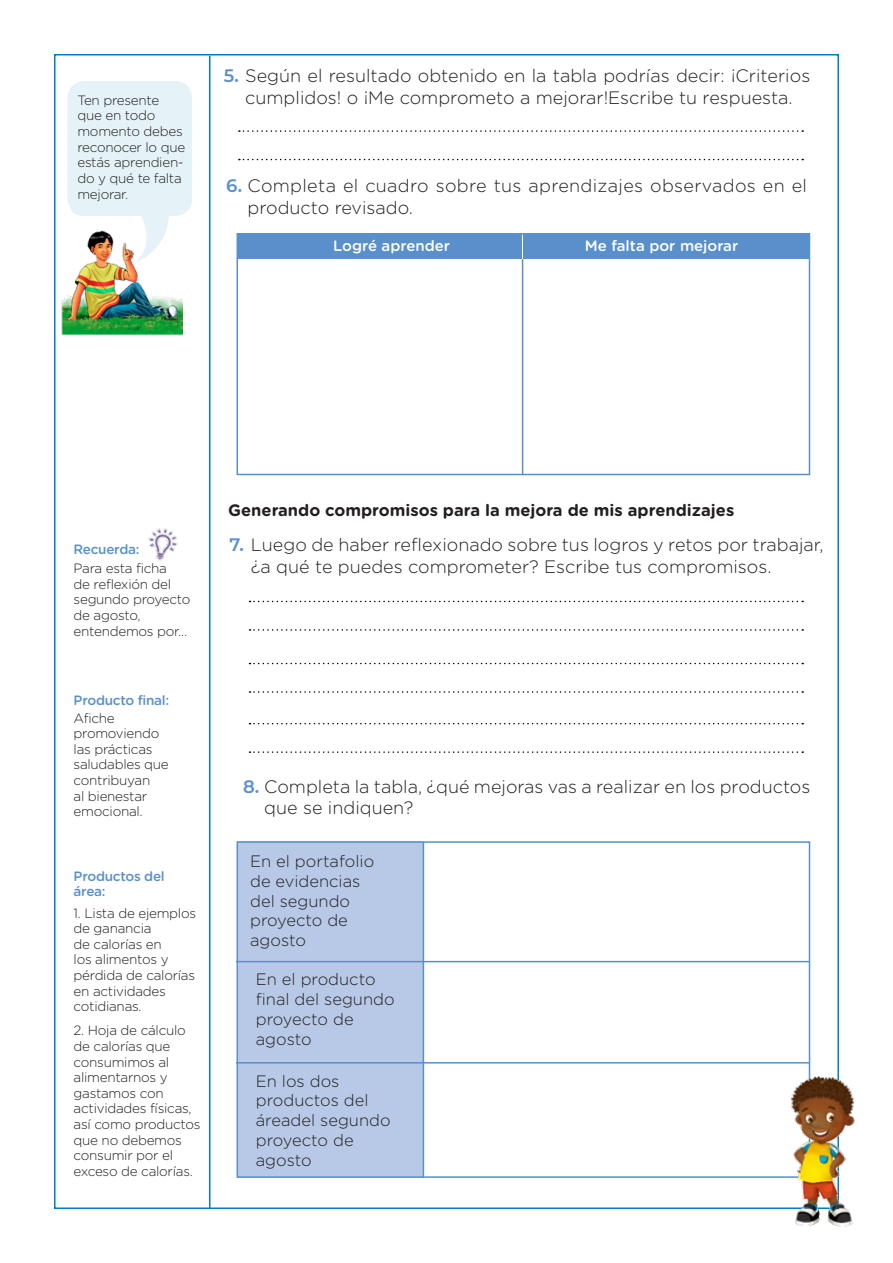
<style>
.page{position:relative;width:893px;height:1263px;background:#fff}
.page>*{position:absolute;margin:0;border:0;box-sizing:border-box;transform-origin:0 0}
.t1{font:300 18px/21.6px "Gotham Rounded";color:#231f20}
.t2{font:300 18px/21.6px "Gotham Rounded";letter-spacing:.02em;color:#231f20}
.Texto{font:300 16.5px/19.8px "Gotham Rounded";color:#231f20}
.Texto-2{font:700 16.5px "Gotham Rounded";color:#231f20}
.Texto-3{font:500 15px "Gotham Rounded";color:#fff}
.Texto-4{font:300 13.5px/15.6px "Gotham Rounded";letter-spacing:-.02em;color:#231f20}
.Texto-5{font:500 13.5px/15.6px "Gotham Rounded";letter-spacing:-.02em;color:#5990cb}
.s1{font-family:"Montserrat";font-weight:600;color:#5990cb}
</style>
<div class="page">
<img style="left:61px;top:212px;width:122px;height:122px">
<div style="left:237px;top:841px;width:186px;height:337px;background:#b8c9e7"></div>
<hr style="left:209px;top:56px;width:2px;height:1153px;background:#007ec5">
<svg style="left:239px;top:159px;width:564px;height:1px"></svg>
<svg style="left:239px;top:130px;width:564px;height:2px"></svg>
<div style="left:237px;top:233px;width:285px;height:26px;background:#5990cb"></div>
<div style="left:523px;top:233px;width:287px;height:26px;background:#5990cb"></div>
<div style="left:237px;top:233px;width:573px;height:242px;border:2px solid #5990cb"></div>
<div style="left:237px;top:841px;width:573px;height:337px;border:2px solid #5990cb"></div>
<hr style="left:236px;top:961px;width:574px;height:1px;background:#5990cb">
<hr style="left:236px;top:1062px;width:574px;height:1px;background:#5990cb">
<hr style="left:522px;top:259px;width:1px;height:216px;background:#5990cb">
<hr style="left:423px;top:842px;width:1px;height:336px;background:#5990cb">
<svg style="left:249px;top:629px;width:554px;height:2px"></svg>
<svg style="left:249px;top:601px;width:554px;height:1px"></svg>
<svg style="left:249px;top:691px;width:554px;height:2px"></svg>
<svg style="left:249px;top:663px;width:554px;height:1px"></svg>
<svg style="left:249px;top:751px;width:554px;height:2px"></svg>
<svg style="left:249px;top:723px;width:554px;height:1px"></svg>
<svg style="left:121px;top:212px;width:65px;height:50px"></svg>
<div style="left:67px;top:81px;width:125px;height:135px;background:#e5f3f8;border-radius:17px"></div>
<img style="left:148px;top:528px;width:30px;height:33px">
<img style="left:788px;top:1074px;width:66px;height:153px">
<p class="Texto-4" style="left:77px;top:92px;width:109px">Ten presente que en todo momento debes reconocer lo que estás aprendien&shy;do y qué te falta mejorar.</p>
<p class="t1" style="left:224px;top:64px;width:588px;text-align:center"><span class="s1">5.</span> Según el resultado obtenido en la tabla podrías decir: ¡Criterios cumplidos! o ¡Me comprometo a mejorar!Escribe tu respuesta.</p>
<p class="t2" style="left:248px;top:174px;width:561px;text-indent:-21px"><span class="s1">6.</span> Completa el cuadro sobre tus aprendizajes observados en el producto revisado.</p>
<p class="Texto-3" style="left:333px;top:235px;width:119px">Logré aprender</p>
<p class="Texto-3" style="left:585px;top:235px;width:155px">Me falta por mejorar</p>
<p class="Texto-5" style="left:74px;top:540px;width:67px">Recuerda:</p>
<p class="Texto-4" style="left:74px;top:560px;width:118px">Para esta ficha<br>de reflexión del segundo proyecto de agosto, entendemos por…</p>
<p class="Texto-5" style="left:74px;top:691px;width:97px">Producto final:</p>
<p class="Texto-4" style="left:74px;top:709px;width:97px">Afiche promoviendo las prácticas saludables que contribuyan<br>al bienestar emocional.</p>
<p class="Texto-5" style="left:74px;top:867px;width:93px">Productos del área:</p>
<p class="Texto-4" style="left:74px;top:904px;width:124px">1. Lista de ejemplos de ganancia<br>de calorías en<br>los alimentos y pérdida de calorías en actividades cotidianas.</p>
<p class="Texto-4" style="left:74px;top:1022px;width:129px">2. Hoja de cálculo de calorías que consumimos al alimentarnos y gastamos con actividades físicas, así como productos que no debemos consumir por el exceso de calorías.</p>
<p class="Texto-2" style="left:228px;top:498px;width:508px">Generando compromisos para la mejora de mis aprendizajes</p>
<p class="t1" style="left:251px;top:533px;width:574px;text-indent:-21px"><span class="s1">7.</span> Luego de haber reflexionado sobre tus logros y retos por trabajar, ¿a qué te puedes comprometer? Escribe tus compromisos.</p>
<p class="t1" style="left:264px;top:775px;width:548px;text-indent:-21px"><span class="s1">8.</span> Completa la tabla, ¿qué mejoras vas a realizar en los productos que se indiquen?</p>
<p class="Texto" style="left:250px;top:850px;width:126px">En el portafolio de evidencias del segundo proyecto de agosto</p>
<p class="Texto" style="left:256px;top:969px;width:140px">En el producto final del segundo proyecto de agosto</p>
<p class="Texto" style="left:256px;top:1070px;width:136px">En los dos productos del áreadel segundo proyecto de agosto</p>
</div>
